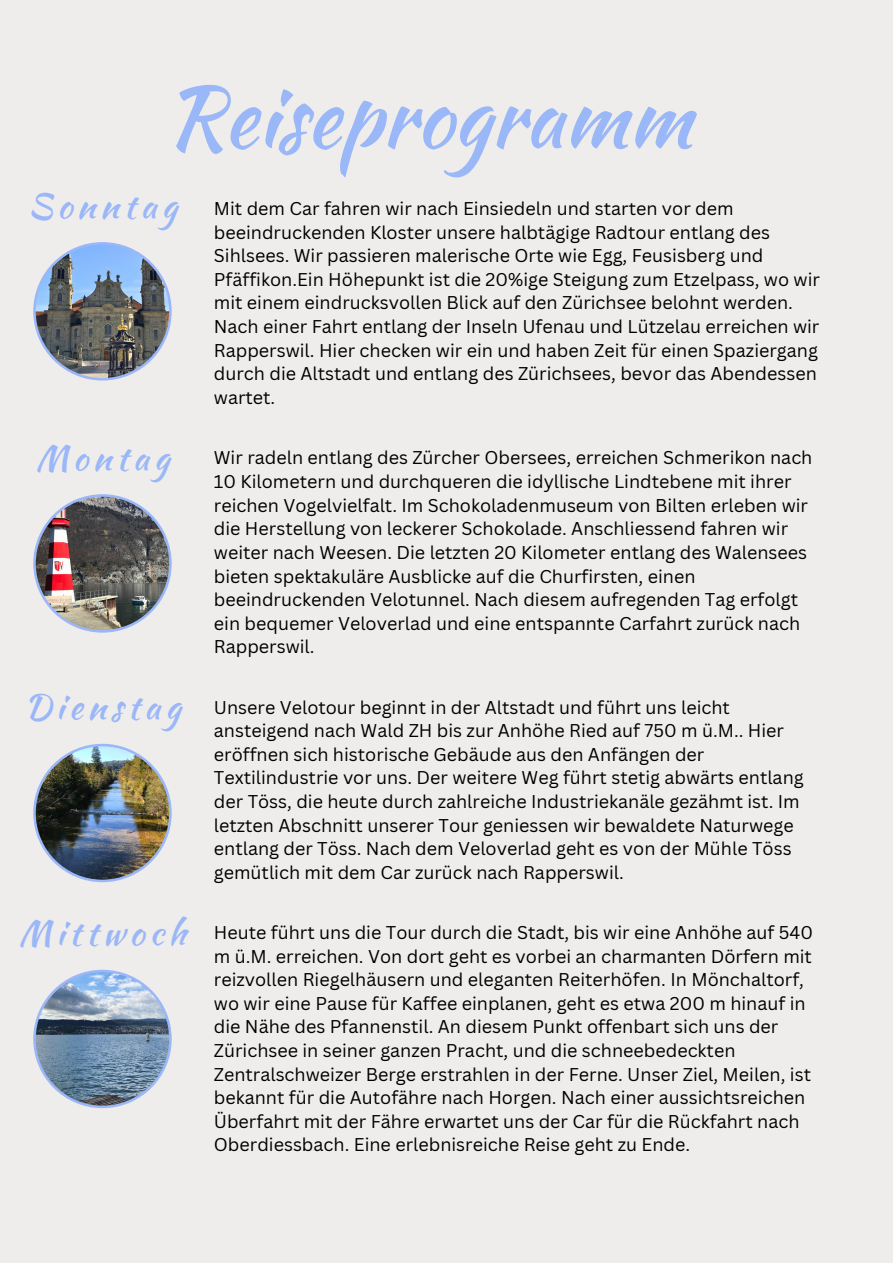
<style>
.page{position:relative;width:893px;height:1264px;background:#fff}
.page>*{position:absolute;margin:0;border:0;box-sizing:border-box;transform-origin:0 0}
.t1{font:83.85px "Kaushan Script";color:#9ab7f8}
.t2{font:34.5px "Kaushan Script";letter-spacing:.135em;color:#9ab7f8}
.t3{font:18px/23.5px "Canva Sans";color:#000}
</style>
<div class="page">
<div style="left:0;top:0;width:892px;height:1262px;background:#efecec"></div>
<img style="left:33px;top:242px;width:139px;height:138px">
<img style="left:33px;top:494px;width:139px;height:138px">
<img style="left:33px;top:743px;width:139px;height:139px">
<svg style="left:33px;top:969px;width:139px;height:139px"></svg>
<p class="t1" style="left:165px;top:56px;width:528px">Reiseprogramm</p>
<p class="t3" style="left:214px;top:196px;width:607px">Mit dem Car fahren wir nach Einsiedeln und starten vor dem beeindruckenden Kloster unsere halbtägige Radtour entlang des Sihlsees. Wir passieren malerische Orte wie Egg, Feusisberg und Pfäffikon.Ein Höhepunkt ist die 20%ige Steigung zum Etzelpass, wo wir mit einem eindrucksvollen Blick auf den Zürichsee belohnt werden.<br>Nach einer Fahrt entlang der Inseln Ufenau und Lützelau erreichen wir Rapperswil. Hier checken wir ein und haben Zeit für einen Spaziergang durch die Altstadt und entlang des Zürichsees, bevor das Abendessen wartet.</p>
<p class="t2" style="left:28px;top:180px;width:150px">Sonntag</p>
<p class="t2" style="left:36px;top:432px;width:135px">Montag</p>
<p class="t2" style="left:24px;top:682px;width:158px">Dienstag</p>
<p class="t2" style="left:19px;top:907px;width:169px">Mittwoch</p>
<p class="t3" style="left:214px;top:445px;width:600px">Wir radeln entlang des Zürcher Obersees, erreichen Schmerikon nach 10 Kilometern und durchqueren die idyllische Lindtebene mit ihrer reichen Vogelvielfalt. Im Schokoladenmuseum von Bilten erleben wir die Herstellung von leckerer Schokolade. Anschliessend fahren wir weiter nach Weesen. Die letzten 20 Kilometer entlang des Walensees bieten spektakuläre Ausblicke auf die Churfirsten, einen beeindruckenden Velotunnel. Nach diesem aufregenden Tag erfolgt ein bequemer Veloverlad und eine entspannte Carfahrt zurück nach Rapperswil.</p>
<p class="t3" style="left:214px;top:694px;width:591px">Unsere Velotour beginnt in der Altstadt und führt uns leicht ansteigend nach Wald ZH bis zur Anhöhe Ried auf 750 m ü.M.. Hier eröffnen sich historische Gebäude aus den Anfängen der Textilindustrie vor uns. Der weitere Weg führt stetig abwärts entlang der Töss, die heute durch zahlreiche Industriekanäle gezähmt ist. Im letzten Abschnitt unserer Tour geniessen wir bewaldete Naturwege entlang der Töss. Nach dem Veloverlad geht es von der Mühle Töss gemütlich mit dem Car zurück nach Rapperswil.</p>
<p class="t3" style="left:214px;top:920px;width:600px">Heute führt uns die Tour durch die Stadt, bis wir eine Anhöhe auf 540 m ü.M. erreichen. Von dort geht es vorbei an charmanten Dörfern mit reizvollen Riegelhäusern und eleganten Reiterhöfen. In Mönchaltorf, wo wir eine Pause für Kaffee einplanen, geht es etwa 200 m hinauf in die Nähe des Pfannenstil. An diesem Punkt offenbart sich uns der Zürichsee in seiner ganzen Pracht, und die schneebedeckten Zentralschweizer Berge erstrahlen in der Ferne. Unser Ziel, Meilen, ist bekannt für die Autofähre nach Horgen. Nach einer aussichtsreichen Überfahrt mit der Fähre erwartet uns der Car für die Rückfahrt nach Oberdiessbach. Eine erlebnisreiche Reise geht zu Ende.</p>
</div>
